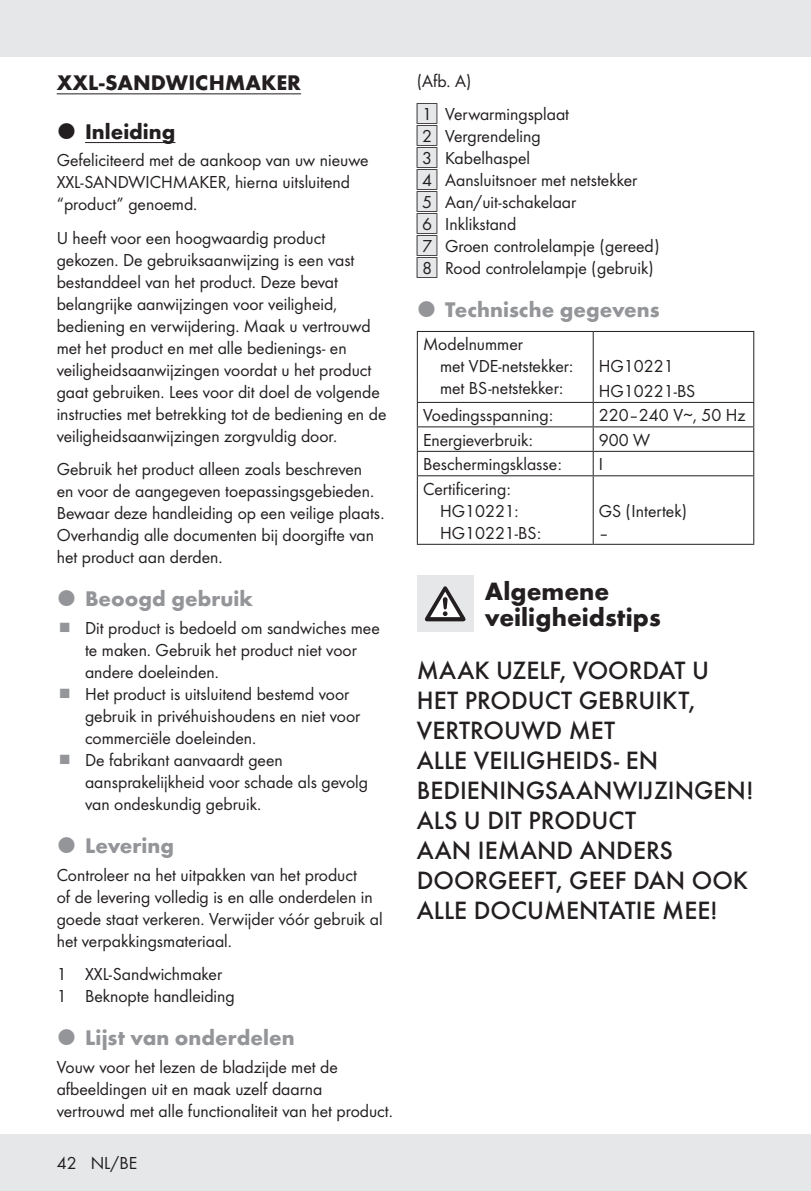
<style>
.page{position:relative;width:811px;height:1191px;background:#fff}
.page>*{position:absolute;margin:0;border:0;box-sizing:border-box;transform-origin:0 0}
.t1{font:500 26px/30px "Futura";color:#231f20}
.t2{font:700 26px/26px "Futura";color:#231f20}
.t3{font:700 22px "Futura";color:#939598}
.t4{font:700 22px "Futura";color:#231f20}
.t5{font:18px/22px "Futura Boo";color:#231f20}
.s1{font-family:"IMP Lidl Num Box";font-size:15.8px;color:#e6e7e9}
.s2{font-family:"IMP Lidl Num Box";font-size:15.8px}
</style>
<div class="page">
<div style="left:0;top:1134px;width:811px;height:57px;background:#e6e7e9"></div>
<div style="left:0;top:0;width:811px;height:57px;background:#e6e7e9"></div>
<hr style="left:57px;top:93px;width:244px;height:1px;background:#231f20">
<hr style="left:85px;top:142px;width:90px;height:1px;background:#231f20">
<hr style="left:417px;top:331px;width:176px;height:1px;background:#231f20">
<hr style="left:417px;top:332px;width:1px;height:46px;background:#231f20">
<hr style="left:593px;top:331px;width:161px;height:1px;background:#231f20">
<hr style="left:593px;top:332px;width:1px;height:46px;background:#231f20">
<hr style="left:753px;top:332px;width:1px;height:46px;background:#231f20">
<hr style="left:417px;top:402px;width:176px;height:1px;background:#231f20">
<hr style="left:593px;top:402px;width:161px;height:1px;background:#231f20">
<hr style="left:417px;top:426px;width:176px;height:1px;background:#231f20">
<hr style="left:593px;top:426px;width:161px;height:1px;background:#231f20">
<hr style="left:417px;top:451px;width:176px;height:1px;background:#231f20">
<svg style="left:417px;top:378px;width:1px;height:97px"></svg>
<hr style="left:593px;top:451px;width:161px;height:1px;background:#231f20">
<svg style="left:593px;top:378px;width:1px;height:97px"></svg>
<svg style="left:753px;top:378px;width:1px;height:97px"></svg>
<hr style="left:417px;top:475px;width:176px;height:1px;background:#231f20">
<hr style="left:417px;top:476px;width:1px;height:68px;background:#231f20">
<hr style="left:593px;top:475px;width:161px;height:1px;background:#231f20">
<hr style="left:593px;top:476px;width:1px;height:68px;background:#231f20">
<hr style="left:753px;top:476px;width:1px;height:68px;background:#231f20">
<hr style="left:417px;top:544px;width:176px;height:1px;background:#231f20">
<hr style="left:593px;top:544px;width:161px;height:1px;background:#231f20">
<div style="left:417px;top:575px;width:56px;height:57px;background:#e6e7e9"></div>
<svg style="left:425px;top:586px;width:40px;height:35px"></svg>
<p class="t4" style="left:57px;top:66px;width:246px">XXL-SANDWICHMAKER</p>
<p class="t4" style="left:85px;top:115px;width:92px">Inleiding</p>
<p class="t5" style="left:57px;top:148px;width:313px">Gefeliciteerd met de aankoop van uw nieuwe<br>XXL-SANDWICHMAKER, hierna uitsluitend “product” genoemd.</p>
<p class="t5" style="left:57px;top:226px;width:331px">U heeft voor een hoogwaardig product gekozen. De gebruiksaanwijzing is een vast bestanddeel van het product. Deze bevat belangrijke aanwijzingen voor veiligheid, bediening en verwijdering. Maak u vertrouwd met het product en met alle bedienings- en veiligheidsaanwijzingen voordat u het product gaat gebruiken. Lees voor dit doel de volgende instructies met betrekking tot de bediening en de veiligheidsaanwijzingen zorgvuldig door.</p>
<p class="t5" style="left:57px;top:457px;width:329px">Gebruik het product alleen zoals beschreven<br>en voor de aangegeven toepassingsgebieden.<br>Bewaar deze handleiding op een veilige plaats.<br>Overhandig alle documenten bij doorgifte van het product aan derden.</p>
<p class="t3" style="left:85px;top:582px;width:169px">Beoogd gebruik</p>
<p class="t5" style="left:85px;top:616px;width:296px">Dit product is bedoeld om sandwiches mee te maken. Gebruik het product niet voor andere doeleinden.<br>Het product is uitsluitend bestemd voor gebruik in privéhuishoudens en niet voor commerciële doeleinden.<br>De fabrikant aanvaardt geen aansprakelijkheid voor schade als gevolg van ondeskundig gebruik.</p>
<p class="t3" style="left:85px;top:829px;width:91px">Levering</p>
<p class="t5" style="left:57px;top:862px;width:327px">Controleer na het uitpakken van het product<br>of de levering volledig is en alle onderdelen in goede staat verkeren. Verwijder vóór gebruik al het verpakkingsmateriaal.</p>
<p class="t5" style="left:57px;top:962px;width:180px">1 XXL-Sandwichmaker<br>1 Beknopte handleiding</p>
<p class="t3" style="left:85px;top:1021px;width:211px">Lijst van onderdelen</p>
<p class="t5" style="left:57px;top:1054px;width:338px">Vouw voor het lezen de bladzijde met de afbeeldingen uit en maak uzelf daarna vertrouwd met alle functionaliteit van het product.</p>
<p class="t5" style="left:57px;top:1151px;width:82px">42 NL/BE</p>
<p class="t5" style="left:417px;top:63px;width:154px;line-height:33.4px">(Afb. A)<br><span class="s1">[</span><span class="s2">1]</span> Verwarmingsplaat</p>
<p class="t5" style="left:417px;top:124px;width:244px"><span class="s1">[</span><span class="s2">2]</span> Vergrendeling<br><span class="s1">[</span><span class="s2">3]</span> Kabelhaspel<br><span class="s1">[</span><span class="s2">4]</span> Aansluitsnoer met netstekker <span class="s1">[</span><span class="s2">5]</span> Aan/uit-schakelaar<br><span class="s1">[</span><span class="s2">6]</span> Inklikstand<br><span class="s1">[</span><span class="s2">7]</span> Groen controlelampje (gereed) <span class="s1">[</span><span class="s2">8]</span> Rood controlelampje (gebruik)</p>
<p class="t3" style="left:445px;top:294px;width:216px">Technische gegevens</p>
<p class="t5" style="left:440px;top:332px;width:135px;text-indent:-17px">Modelnummer<br>met VDE-netstekker: met BS-netstekker:</p>
<p class="t5" style="left:599px;top:353px;width:98px;line-height:24.4px">HG10221<br>HG10221-BS</p>
<p class="t5" style="left:423px;top:403px;width:132px">Voedingsspanning:</p>
<p class="t5" style="left:599px;top:403px;width:148px">220–240 V∼, 50 Hz</p>
<p class="t5" style="left:423px;top:428px;width:111px">Energieverbruik:</p>
<p class="t5" style="left:599px;top:428px;width:53px">900 W</p>
<p class="t5" style="left:423px;top:452px;width:140px">Beschermingsklasse:</p>
<p class="t5" style="left:599px;top:452px;width:6px">I</p>
<p class="t5" style="left:440px;top:476px;width:103px;text-indent:-17px">Certificering:<br>HG10221:<br>HG10221-BS:</p>
<p class="t5" style="left:599px;top:498px;width:90px">GS (Intertek) –</p>
<h1 class="t2" style="left:485px;top:576px;width:177px">Algemene veiligheidstips</h1>
<h1 class="t1" style="left:417px;top:654px;width:338px">MAAK UZELF, VOORDAT U<br>HET PRODUCT GEBRUIKT,<br>VERTROUWD MET<br>ALLE VEILIGHEIDS- EN<br>BEDIENINGSAANWIJZINGEN!<br>ALS U DIT PRODUCT<br>AAN IEMAND ANDERS<br>DOORGEEFT, GEEF DAN OOK<br>ALLE DOCUMENTATIE MEE!</h1>
</div>
